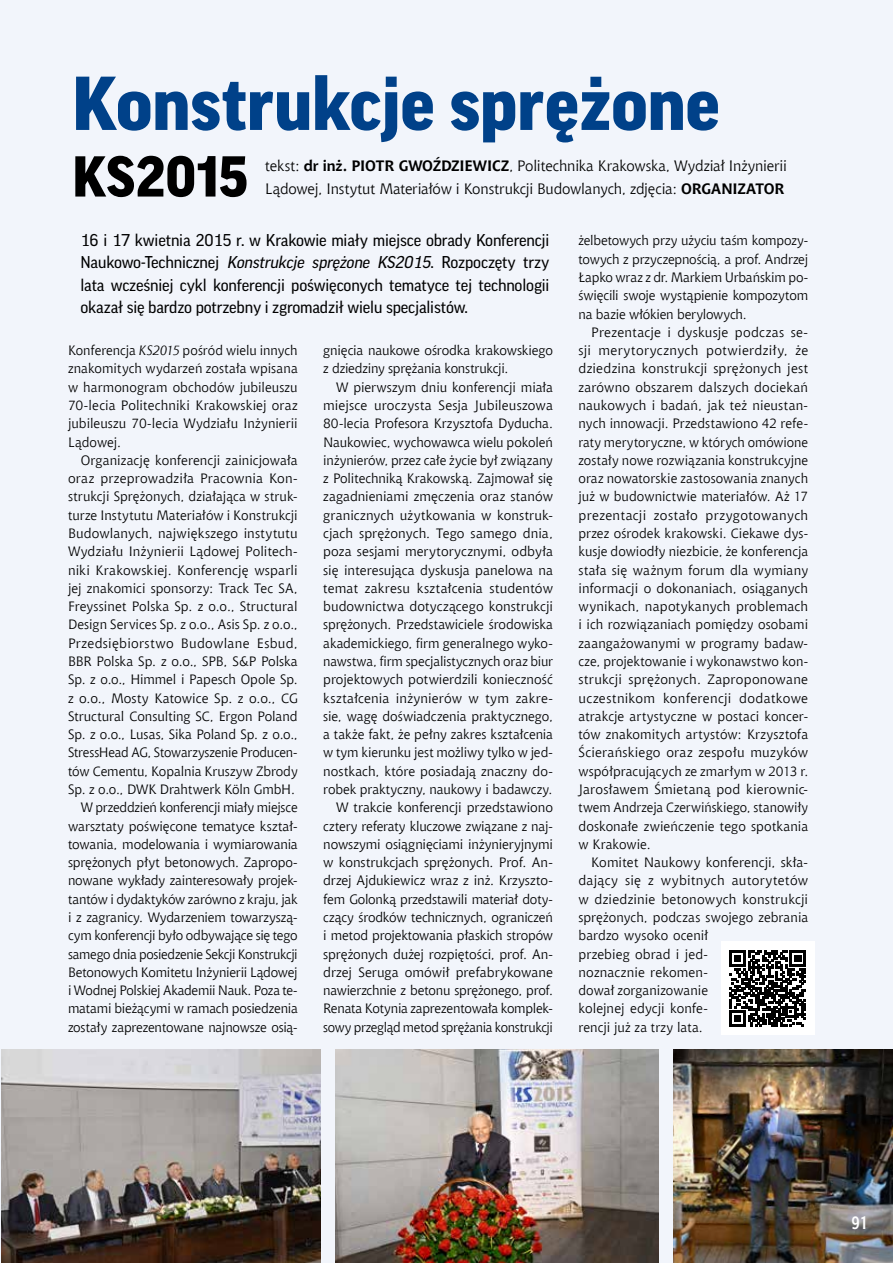
<style>
.page{position:relative;width:893px;height:1263px;background:#fff}
.page>*{position:absolute;margin:0;border:0;box-sizing:border-box;transform-origin:0 0}
.t1{font:900 73.5px "Good Pro";letter-spacing:-.005em;color:#004189}
.t2{font:900 55.5px "Good Pro";color:#000}
.t3{font:700 18px "Aerton Cnd EFN";color:#fff}
.t4{font:16.5px/22.5px "Good Pro";letter-spacing:-.01em;color:#000;text-align:justify}
.t5{font:15px/22.5px "Chianti EU";letter-spacing:-.01em;color:#000}
.t6{font:13.5px/18.3px "Chianti EU";color:#000;text-align:justify}
.s1{font-weight:700}
.s2{font-style:italic}
</style>
<div class="page">
<div style="left:1px;top:0;width:892px;height:1263px;background:#f2f5fb"></div>
<div style="left:721px;top:942px;width:93px;height:93px;background:#fff"></div>
<svg style="left:729px;top:950px;width:77px;height:77px"></svg>
<img style="left:1px;top:1050px;width:320px;height:213px">
<img style="left:336px;top:1050px;width:322px;height:213px">
<img style="left:673px;top:1050px;width:220px;height:213px">
<h1 class="t1" style="left:72px;top:62px;width:649px">Konstrukcje sprężone</h1>
<h2 class="t2" style="left:72px;top:146px;width:177px">KS2015</h2>
<p class="t5" style="left:265px;top:155px;width:523px">tekst: <span class="s1">dr inż. PIOTR GWOŹDZIEWICZ</span>, Politechnika Krakowska, Wydział Inżynierii<br>Lądowej, Instytut Materiałów i Konstrukcji Budowlanych, zdjęcia: <span class="s1">ORGANIZATOR</span></p>
<p class="t4" style="left:80px;top:229px;width:471px">16 i 17 kwietnia 2015 r. w Krakowie miały miejsce obrady Konferencji Naukowo-Technicznej <span class="s2">Konstrukcje sprężone KS2015</span>. Rozpoczęty trzy lata wcześniej cykl konferencji poświęconych tematyce tej technologii okazał się bardzo potrzebny i zgromadził wielu specjalistów.</p>
<p class="t6" style="left:68px;top:341px;width:231px">Konferencja <span class="s2">KS2015</span> pośród wielu innych znakomitych wydarzeń została wpisana w harmonogram obchodów jubileuszu 70-lecia Politechniki Krakowskiej oraz jubileuszu 70-lecia Wydziału Inżynierii Lądowej.</p>
<p class="t6" style="left:68px;top:451px;width:231px;text-align:right">Organizację konferencji zainicjowała oraz przeprowadziła Pracownia Kon&shy;strukcji Sprężonych, działająca w struk&shy;turze Instytutu Materiałów i Konstrukcji Budowlanych, największego instytutu Wydziału Inżynierii Lądowej Politech&shy;niki Krakowskiej. Konferencję wsparli jej znakomici sponsorzy: Track Tec SA, Freyssinet Polska Sp. z o.o., Structural Design Services Sp. z o.o., Asis Sp. z o.o., Przedsiębiorstwo Budowlane Esbud, BBR Polska Sp. z o.o., SPB, S&amp;P Polska Sp. z o.o., Himmel i Papesch Opole Sp. z o.o., Mosty Katowice Sp. z o.o., CG Structural Consulting SC, Ergon Poland Sp. z o.o., Lusas, Sika Poland Sp. z o.o., StressHead AG, Stowarzyszenie Producen&shy;tów Cementu, Kopalnia Kruszyw Zbrody Sp. z o.o., DWK Drahtwerk Köln GmbH.<br>W przeddzień konferencji miały miejsce warsztaty poświęcone tematyce kształ&shy;towania, modelowania i wymiarowania sprężonych płyt betonowych. Zapropo&shy;nowane wykłady zainteresowały projek&shy;tantów i dydaktyków zarówno z kraju, jak i z zagranicy. Wydarzeniem towarzyszą&shy;cym konferencji było odbywające się tego samego dnia posiedzenie Sekcji Konstrukcji Betonowych Komitetu Inżynierii Lądowej i Wodnej Polskiej Akademii Nauk. Poza te&shy;matami bieżącymi w ramach posiedzenia zostały zaprezentowane najnowsze osią-</p>
<p class="t6" style="left:323px;top:341px;width:231px">gnięcia naukowe ośrodka krakowskiego z dziedziny sprężania konstrukcji.</p>
<p class="t6" style="left:323px;top:378px;width:231px;text-align:right">W pierwszym dniu konferencji miała miejsce uroczysta Sesja Jubileuszowa 80-lecia Profesora Krzysztofa Dyducha.<br>Naukowiec, wychowawca wielu pokoleń inżynierów, przez całe życie był związany z Politechniką Krakowską. Zajmował się zagadnieniami zmęczenia oraz stanów granicznych użytkowania w konstruk&shy;cjach sprężonych. Tego samego dnia, poza sesjami merytorycznymi, odbyła się interesująca dyskusja panelowa na temat zakresu kształcenia studentów budownictwa dotyczącego konstrukcji sprężonych. Przedstawiciele środowiska akademickiego, firm generalnego wyko&shy;nawstwa, firm specjalistycznych oraz biur projektowych potwierdzili konieczność kształcenia inżynierów w tym zakre&shy;sie, wagę doświadczenia praktycznego, a także fakt, że pełny zakres kształcenia w tym kierunku jest możliwy tylko w jed&shy;nostkach, które posiadają znaczny do&shy;robek praktyczny, naukowy i badawczy.<br>W trakcie konferencji przedstawiono cztery referaty kluczowe związane z naj&shy;nowszymi osiągnięciami inżynieryjnymi w konstrukcjach sprężonych. Prof. An&shy;drzej Ajdukiewicz wraz z inż. Krzyszto&shy;fem Golonką przedstawili materiał doty&shy;czący środków technicznych, ograniczeń i metod projektowania płaskich stropów sprężonych dużej rozpiętości, prof. An&shy;drzej Seruga omówił prefabrykowane nawierzchnie z betonu sprężonego, prof.<br>Renata Kotynia zaprezentowała komplek&shy;sowy przegląd metod sprężania konstrukcji</p>
<p class="t6" style="left:578px;top:231px;width:231px">żelbetowych przy użyciu taśm kompozy&shy;towych z przyczepnością, a prof. Andrzej Łapko wraz z dr. Markiem Urbańskim po&shy;święcili swoje wystąpienie kompozytom na bazie włókien berylowych.</p>
<p class="t6" style="left:578px;top:323px;width:231px;text-indent:13px">Prezentacje i dyskusje podczas se&shy;sji merytorycznych potwierdziły, że dziedzina konstrukcji sprężonych jest zarówno obszarem dalszych dociekań naukowych i badań, jak też nieustan&shy;nych innowacji. Przedstawiono 42 refe&shy;raty merytoryczne, w których omówione zostały nowe rozwiązania konstrukcyjne oraz nowatorskie zastosowania znanych już w budownictwie materiałów. Aż 17 prezentacji zostało przygotowanych przez ośrodek krakowski. Ciekawe dys&shy;kusje dowiodły niezbicie, że konferencja stała się ważnym forum dla wymiany informacji o dokonaniach, osiąganych wynikach, napotykanych problemach i ich rozwiązaniach pomiędzy osobami zaangażowanymi w programy badaw&shy;cze, projektowanie i wykonawstwo kon&shy;strukcji sprężonych. Zaproponowane uczestnikom konferencji dodatkowe atrakcje artystyczne w postaci koncer&shy;tów znakomitych artystów: Krzysztofa Ścierańskiego oraz zespołu muzyków współpracujących ze zmarłym w 2013 r.<br>Jarosławem Śmietaną pod kierownic&shy;twem Andrzeja Czerwińskiego, stanowiły doskonałe zwieńczenie tego spotkania w Krakowie.</p>
<p class="t6" style="left:578px;top:853px;width:231px;text-align:left;text-indent:13px">Komitet Naukowy konferencji, skła&shy;dający się z wybitnych autorytetów w dziedzinie betonowych konstrukcji sprężonych, podczas swojego zebrania bardzo wysoko ocenił<br>przebieg obrad i jed-<br>noznacznie rekomen-<br>dował zorganizowanie<br>kolejnej edycji konfe-<br>rencji już za trzy lata.</p>
<h3 class="t3" style="left:851px;top:1212px;width:18px">91</h3>
</div>
